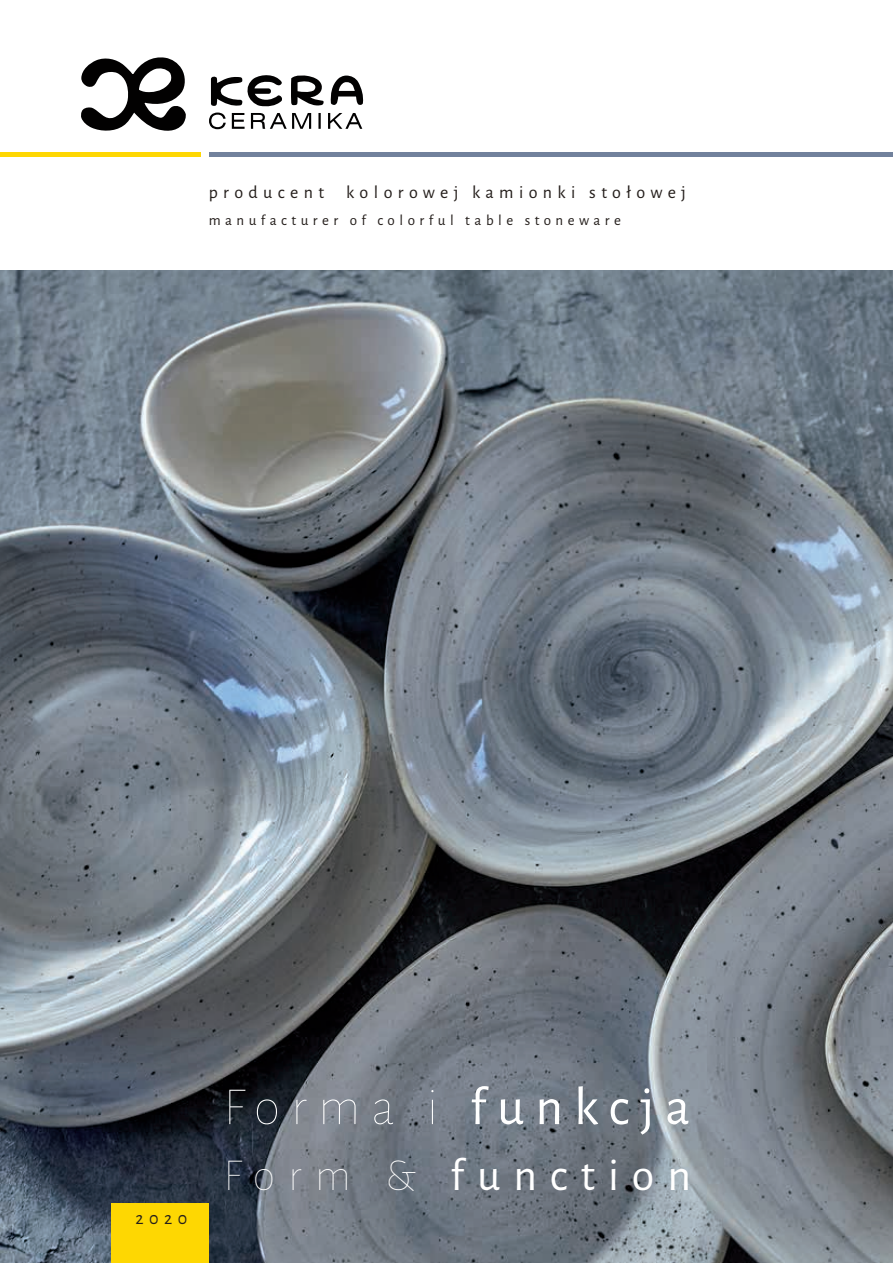
<style>
.page{position:relative;width:893px;height:1263px;background:#fff}
.page>*{position:absolute;margin:0;border:0;box-sizing:border-box;transform-origin:0 0}
.t1{font:54px "Alegreya Sans";letter-spacing:.2em;color:#fff}
.t2{font:46.05px "Alegreya Sans";letter-spacing:.28em;color:#fff}
.t3{font:18px "Alegreya Sans";letter-spacing:.3em;color:#241e1b}
.t4{font:15px "Alegreya Sans";letter-spacing:.3em;color:#241e1b}
.s1{font-weight:100}
</style>
<div class="page">
<img style="left:0;top:270px;width:893px;height:993px">
<hr style="left:0;top:152px;width:200px;height:4px;background:#fed702">
<div style="left:111px;top:1203px;width:98px;height:60px;background:#fed702"></div>
<hr style="left:209px;top:152px;width:684px;height:4px;background:#71819c">
<svg style="left:209px;top:113px;width:153px;height:16px"></svg>
<svg style="left:330px;top:76px;width:34px;height:29px"></svg>
<svg style="left:291px;top:75px;width:33px;height:30px"></svg>
<svg style="left:210px;top:75px;width:72px;height:32px"></svg>
<svg style="left:81px;top:57px;width:105px;height:74px"></svg>
<p class="t3" style="left:209px;top:180px;width:479px">producent kolorowej kamionki stołowej</p>
<p class="t4" style="left:209px;top:210px;width:414px">manufacturer of colorful table stoneware</p>
<p class="t3" style="left:136px;top:1206px;width:53px">2020</p>
<h1 class="t1" style="left:223px;top:1070px;width:468px"><span class="s1">Forma i</span> funkcja</h1>
<h2 class="t2" style="left:223px;top:1144px;width:469px"><span class="s1">Form &amp;</span> function</h2>
</div>
